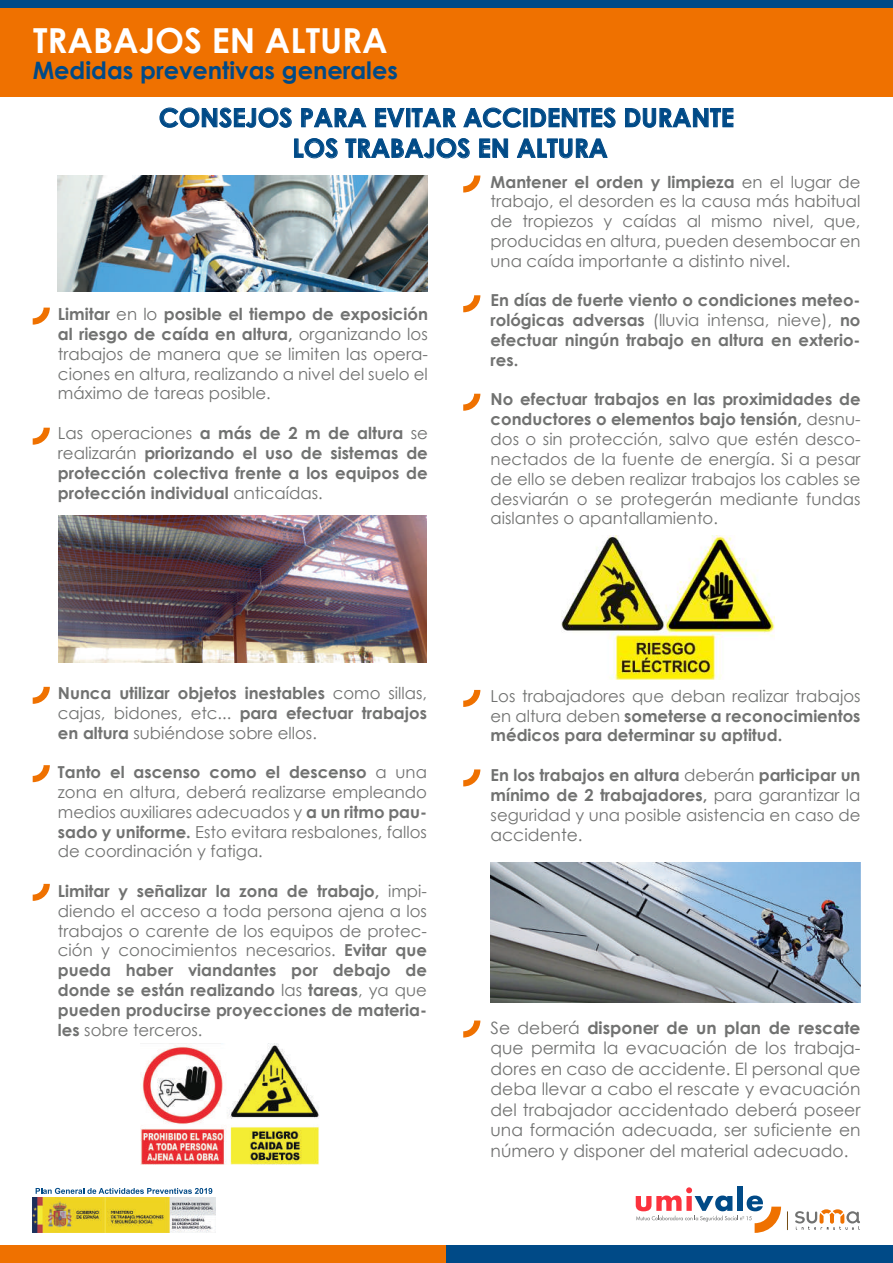
<style>
.page{position:relative;width:893px;height:1263px;background:#fff}
.page>*{position:absolute;margin:0;border:0;box-sizing:border-box;transform-origin:0 0}
.t1{font:700 34.5px "Century Gothic";color:#fff}
.t2{font:700 25.5px/30.6px "Century Gothic";color:#004a87;text-align:center}
.t3{font:700 24px "Century Gothic";color:#004a87}
.t4{font:17.1px/20.5px "Century Gothic";color:#717271;text-align:justify}
.t5{font:16.65px/20px "Century Gothic";color:#717271;text-align:justify}
.t6{font:700 16.65px/20px "Century Gothic";color:#717271;text-align:justify}
.t7{font:16.5px/19.8px "Century Gothic";color:#717271;text-align:justify}
.t8{font:700 16.5px/19.8px "Century Gothic";color:#717271;text-align:justify}
.s1{font-weight:700}
.s2{font-weight:400}
</style>
<div class="page">
<div style="left:0;top:1245px;width:446px;height:18px;background:#ef7100"></div>
<div style="left:446px;top:1245px;width:447px;height:18px;background:#004a87"></div>
<div style="left:0;top:2px;width:893px;height:95px;background:#ef7100"></div>
<div style="left:0;top:0;width:893px;height:8px;background:#004a87"></div>
<img style="left:32px;top:1198px;width:184px;height:35px">
<svg style="left:36px;top:1188px;width:176px;height:6px"></svg>
<svg style="left:795px;top:1209px;width:65px;height:21px"></svg>
<svg style="left:787px;top:1211px;width:1px;height:19px"></svg>
<svg style="left:636px;top:1187px;width:145px;height:46px"></svg>
<img style="left:140px;top:1043px;width:179px;height:121px">
<img style="left:562px;top:535px;width:212px;height:144px">
<svg style="left:463px;top:1020px;width:17px;height:17px"></svg>
<svg style="left:463px;top:769px;width:17px;height:17px"></svg>
<svg style="left:463px;top:690px;width:17px;height:17px"></svg>
<svg style="left:463px;top:394px;width:17px;height:17px"></svg>
<svg style="left:463px;top:295px;width:17px;height:17px"></svg>
<svg style="left:463px;top:176px;width:17px;height:17px"></svg>
<svg style="left:33px;top:308px;width:17px;height:17px"></svg>
<svg style="left:33px;top:428px;width:17px;height:17px"></svg>
<svg style="left:33px;top:687px;width:17px;height:17px"></svg>
<svg style="left:33px;top:765px;width:17px;height:17px"></svg>
<svg style="left:33px;top:884px;width:17px;height:17px"></svg>
<svg style="left:160px;top:108px;width:132px;height:20px"></svg>
<svg style="left:301px;top:108px;width:65px;height:19px"></svg>
<svg style="left:375px;top:108px;width:29px;height:19px"></svg>
<div style="left:406px;top:108px;width:4px;height:19px;border:1px solid #004a87"></div>
<svg style="left:412px;top:108px;width:44px;height:19px"></svg>
<svg style="left:463px;top:108px;width:58px;height:20px"></svg>
<svg style="left:531px;top:108px;width:84px;height:20px"></svg>
<svg style="left:625px;top:108px;width:108px;height:20px"></svg>
<svg style="left:294px;top:138px;width:43px;height:20px"></svg>
<svg style="left:345px;top:138px;width:125px;height:20px"></svg>
<svg style="left:479px;top:139px;width:29px;height:19px"></svg>
<svg style="left:517px;top:139px;width:91px;height:19px"></svg>
<img style="left:491px;top:863px;width:369px;height:140px">
<img style="left:58px;top:515px;width:369px;height:147px">
<img style="left:58px;top:176px;width:369px;height:116px">
<h1 class="t1" style="left:33px;top:15px;width:356px">TRABAJOS EN ALTURA</h1>
<h3 class="t3" style="left:33px;top:52px;width:367px">Medidas preventivas generales</h3>
<h2 class="t2" style="left:159px;top:101px;width:577px">CONSEJOS PARA EVITAR ACCIDENTES DURANTE<br>LOS TRABAJOS EN ALTURA</h2>
<p class="t5" style="left:58px;top:304px;width:371px"><span class="s1">Limitar</span> en lo <span class="s1">posible el tiempo de exposición al riesgo de caída en altura,</span> organizando los trabajos de manera que se limiten las opera&shy;ciones en altura, realizando a nivel del suelo el máximo de tareas posible.</p>
<p class="t6" style="left:58px;top:422px;width:371px"><span class="s2">Las operaciones</span> a más de 2 m de altura <span class="s2">se realizarán</span> priorizando el uso de sistemas de protección colectiva frente a los equipos de protección individual <span class="s2">anticaídas.</span></p>
<p class="t7" style="left:491px;top:172px;width:371px"><span class="s1">Mantener el orden y limpieza</span> en el lugar de trabajo, el desorden es la causa más habitual de tropiezos y caídas al mismo nivel, que, producidas en altura, pueden desembocar en una caída importante a distinto nivel.</p>
<p class="t8" style="left:491px;top:290px;width:371px">En días de fuerte viento o condiciones meteo&shy;rológicas adversas <span class="s2">(lluvia intensa, nieve),</span> no efectuar ningún trabajo en altura en exterio&shy;res.</p>
<p class="t7" style="left:491px;top:389px;width:371px"><span class="s1">No efectuar trabajos en las proximidades de conductores o elementos bajo tensión,</span> desnu&shy;dos o sin protección, salvo que estén desco&shy;nectados de la fuente de energía. Si a pesar de ello se deben realizar trabajos los cables se desviarán o se protegerán mediante fundas aislantes o apantallamiento.</p>
<p class="t8" style="left:58px;top:682px;width:370px">Nunca utilizar objetos inestables <span class="s2">como sillas, cajas, bidones, etc...</span> para efectuar trabajos en altura <span class="s2">subiéndose sobre ellos.</span></p>
<p class="t7" style="left:58px;top:762px;width:370px"><span class="s1">Tanto el ascenso como el descenso</span> a una zona en altura, deberá realizarse empleando medios auxiliares adecuados y <span class="s1">a un ritmo pau&shy;sado y uniforme.</span> Esto evitara resbalones, fallos de coordinación y fatiga.</p>
<p class="t8" style="left:58px;top:880px;width:371px">Limitar y señalizar la zona de trabajo, <span class="s2">impi&shy;diendo el acceso a toda persona ajena a los trabajos o carente de los equipos de protec&shy;ción y conocimientos necesarios.</span> Evitar que pueda haber viandantes por debajo de donde se están realizando <span class="s2">las</span> tareas<span class="s2">, ya que </span>pueden producirse proyecciones de materia&shy;les <span class="s2">sobre terceros.</span></p>
<p class="t8" style="left:491px;top:685px;width:371px"><span class="s2">Los trabajadores que deban realizar trabajos en altura deben</span> someterse a reconocimientos médicos para determinar su aptitud.</p>
<p class="t7" style="left:491px;top:765px;width:371px"><span class="s1">En los trabajos en altura</span> deberán <span class="s1">participar un mínimo de 2 trabajadores,</span> para garantizar la seguridad y una posible asistencia en caso de</p>
<p class="t4" style="left:491px;top:824px;width:94px">accidente.</p>
<p class="t4" style="left:491px;top:1017px;width:371px">Se deberá <span class="s1">disponer de un plan de rescate </span>que permita la evacuación de los trabaja&shy;dores en caso de accidente. El personal que deba llevar a cabo el rescate y evacuación del trabajador accidentado deberá poseer una formación adecuada, ser suficiente en número y disponer del material adecuado.</p>
</div>
